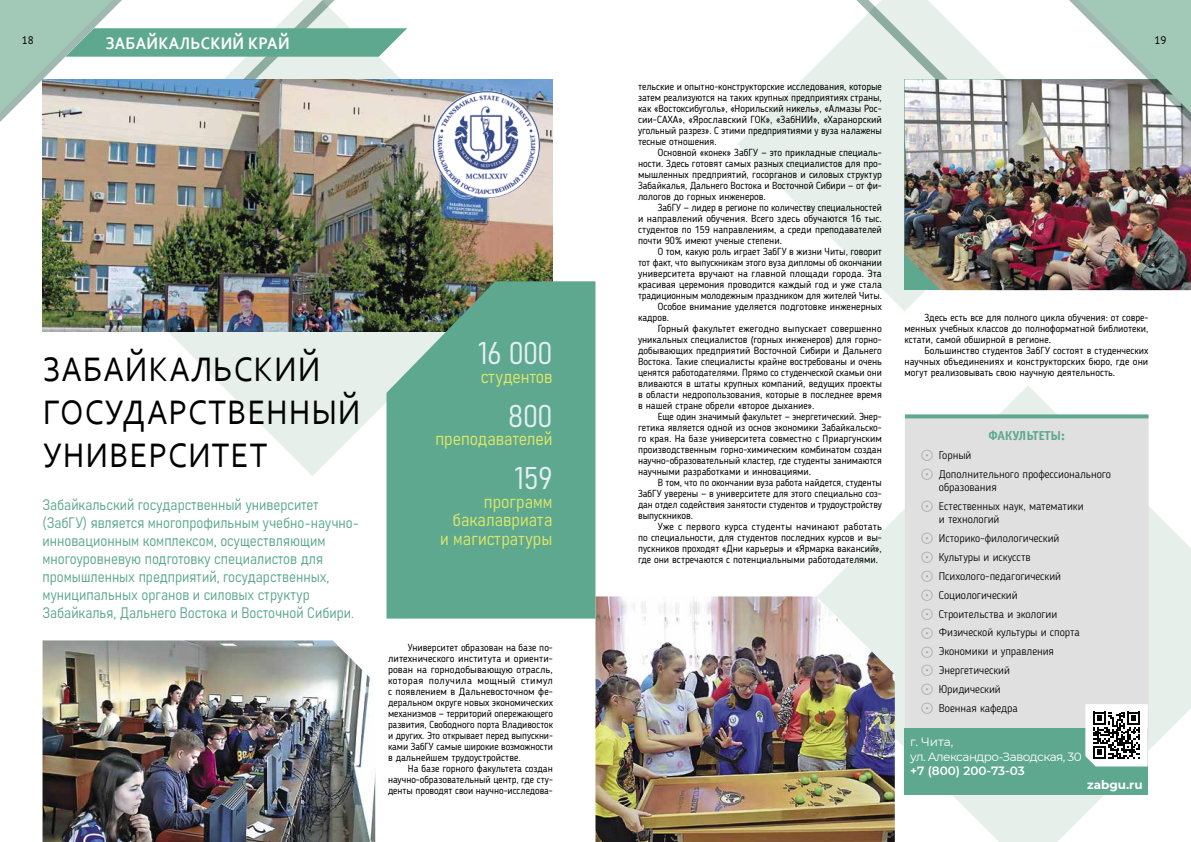
<style>
.page{position:relative;width:1191px;height:842px;background:#fff}
.page>*{position:absolute;margin:0;border:0;box-sizing:border-box;transform-origin:0 0}
.t1{font:35.6px/43.1px "Corbel";letter-spacing:.04em;color:#000;scale:.9 1}
.t2{font:31px "Bahnschrift";color:#e3eff3}
.t3{font:18px/18.6px "Bahnschrift";color:#dde767;text-align:right}
.t4{font:700 17.6px "Corbel";letter-spacing:.025em;color:#fff;scale:.9 1}
.t5{font:16px "MS UI Gothic";color:#aaa}
.t6{font:15px/18px "Bahnschrift";color:#5ea890}
.t7{font:700 13px "Officina Sans C";color:#5ea890}
.t8{font:12px/14.4px "Montserrat";letter-spacing:-.045em;color:#fff}
.t9{font:600 12px "Montserrat";color:#fff}
.t10{font:700 12px "Montserrat";color:#fff}
.t11{font:300 11px/13.2px "Blogger Sans";color:#000}
.t12{font:11px "PT Sans Pro";color:#000}
.t13{font:10px/11px "Blogger Sans";color:#000;text-align:justify}
.t14{font:10px "Blogger Sans";letter-spacing:.02em;color:#000}
.s1{font-family:"MS UI Gothic";font-weight:400;font-size:16px;color:#aaa}
</style>
<div class="page">
<svg style="left:69px;top:232px;width:486px;height:244px"></svg>
<img style="left:43px;top:79px;width:510px;height:252px">
<img style="left:432px;top:91px;width:108px;height:107px">
<svg style="left:818px;top:386px;width:373px;height:456px"></svg>
<svg style="left:738px;top:89px;width:333px;height:222px"></svg>
<div style="left:905px;top:418px;width:243px;height:311px;background:#e0e0e0"></div>
<svg style="left:905px;top:414px;width:243px;height:4px"></svg>
<div style="left:904px;top:729px;width:244px;height:66px;background:#5ea890"></div>
<img style="left:595px;top:596px;width:299px;height:246px">
<img style="left:904px;top:136px;width:287px;height:154px">
<svg style="left:793px;top:0;width:398px;height:136px"></svg>
<svg style="left:386px;top:281px;width:218px;height:338px;background:#66a791"></svg>
<img style="left:43px;top:640px;width:332px;height:202px">
<svg style="left:0;top:0;width:407px;height:136px"></svg>
<div style="left:103px;top:34px;width:228px;height:17px;background:#5ea890"></div>
<svg style="left:1085px;top:704px;width:62px;height:62px"></svg>
<h3 class="t4" style="left:105px;top:32px;width:206px">ЗАБАЙКАЛЬСКИЙ КРАЙ</h3>
<p class="t12" style="left:22px;top:33px;width:13px">18</p>
<p class="t12" style="left:1154px;top:33px;width:13px">19</p>
<h1 class="t1" style="left:43px;top:347px;width:354px">ЗАБАЙКАЛЬСКИЙ<br>ГОСУДАРСТВЕННЫЙ<br>УНИВЕРСИТЕТ</h1>
<h2 class="t2" style="left:478px;top:330px;width:76px">16 000</h2>
<h3 class="t3" style="left:481px;top:366px;width:73px">студентов</h3>
<h2 class="t2" style="left:508px;top:392px;width:46px">800</h2>
<h3 class="t3" style="left:435px;top:429px;width:119px">преподавателей</h3>
<h2 class="t2" style="left:514px;top:455px;width:40px">159</h2>
<h3 class="t3" style="left:440px;top:491px;width:114px">программ бакалавриата и магистратуры</h3>
<p class="t6" style="left:43px;top:495px;width:318px">Забайкальский государственный университет (ЗабГУ) является многопрофильным учебно-научно&shy;инновационным комплексом, осуществляющим многоуровневую подготовку специалистов для промышленных предприятий, государственных, муниципальных органов и силовых структур Забайкалья, Дальнего Востока и Восточной Сибири.</p>
<p class="t13" style="left:388px;top:642px;width:166px;text-indent:20px">Университет образован на базе по&shy;литехнического института и ориенти&shy;рован на горнодобывающую отрасль, которая получила мощный стимул с появлением в Дальневосточном фе&shy;деральном округе новых экономических механизмов — территорий опережающего развития, Свободного порта Владивосток и других. Это открывает перед выпускни&shy;ками ЗабГУ самые широкие возможности в дальнейшем трудоустройстве.</p>
<p class="t13" style="left:388px;top:763px;width:166px;text-indent:20px">На базе горного факультета создан научно-образовательный центр, где сту&shy;денты проводят свои научно-исследова-</p>
<p class="t13" style="left:638px;top:81px;width:245px">тельские и опытно-конструкторские исследования, которые затем реализуются на таких крупных предприятиях страны, как «Востоксибуголь», «Норильский никель», «Алмазы Рос&shy;сии-САХА», «Ярославский ГОК», «ЗабНИИ», «Харанорский угольный разрез». С этими предприятиями у вуза налажены тесные отношения.</p>
<p class="t13" style="left:638px;top:147px;width:245px;text-indent:20px">Основной «конек» ЗабГУ — это прикладные специаль&shy;ности. Здесь готовят самых разных специалистов для про&shy;мышленных предприятий, госорганов и силовых структур Забайкалья, Дальнего Востока и Восточной Сибири — от фи&shy;лологов до горных инженеров.</p>
<p class="t13" style="left:638px;top:202px;width:245px;text-indent:20px">ЗабГУ — лидер в регионе по количеству специальностей и направлений обучения. Всего здесь обучаются 16 тыс. студентов по 159 направлениям, а среди преподавателей почти 90% имеют ученые степени.</p>
<p class="t13" style="left:658px;top:246px;width:225px">О том, какую роль играет ЗабГУ в жизни Читы, говорит</p>
<p class="t13" style="left:638px;top:257px;width:245px">тот факт, что выпускникам этого вуза дипломы об окончании</p>
<p class="t13" style="left:638px;top:268px;width:245px">университета вручают на главной площади города. Эта</p>
<p class="t13" style="left:638px;top:279px;width:245px">красивая церемония проводится каждый год и уже стала</p>
<p class="t13" style="left:638px;top:290px;width:245px">традиционным молодежным праздником для жителей Читы.</p>
<p class="t13" style="left:658px;top:301px;width:225px">Особое внимание уделяется подготовке инженерных</p>
<p class="t13" style="left:638px;top:312px;width:32px">кадров.</p>
<p class="t13" style="left:658px;top:323px;width:225px">Горный факультет ежегодно выпускает совершенно</p>
<p class="t13" style="left:638px;top:334px;width:245px">уникальных специалистов (горных инженеров) для горно-</p>
<p class="t13" style="left:638px;top:345px;width:245px">добывающих предприятий Восточной Сибири и Дальнего</p>
<p class="t13" style="left:638px;top:356px;width:245px">Востока. Такие специалисты крайне востребованы и очень</p>
<p class="t13" style="left:638px;top:367px;width:245px">ценятся работодателями. Прямо со студенческой скамьи они</p>
<p class="t13" style="left:638px;top:378px;width:245px">вливаются в штаты крупных компаний, ведущих проекты</p>
<p class="t13" style="left:638px;top:389px;width:245px">в области недропользования, которые в последнее время</p>
<p class="t13" style="left:638px;top:400px;width:178px">в нашей стране обрели «второе дыхание».</p>
<p class="t13" style="left:658px;top:411px;width:225px">Еще один значимый факультет — энергетический. Энер-</p>
<p class="t13" style="left:638px;top:422px;width:245px">гетика является одной из основ экономики Забайкальско-</p>
<p class="t13" style="left:638px;top:433px;width:245px">го края. На базе университета совместно с Приаргунским</p>
<p class="t13" style="left:638px;top:444px;width:245px">производственным горно-химическим комбинатом создан</p>
<p class="t13" style="left:638px;top:455px;width:245px">научно-образовательный кластер, где студенты занимаются</p>
<p class="t13" style="left:638px;top:466px;width:175px">научными разработками и инновациями.</p>
<p class="t13" style="left:658px;top:477px;width:225px">В том, что по окончании вуза работа найдется, студенты</p>
<p class="t13" style="left:638px;top:488px;width:245px">ЗабГУ уверены — в университете для этого специально соз-</p>
<p class="t13" style="left:638px;top:499px;width:245px">дан отдел содействия занятости студентов и трудоустройству</p>
<p class="t13" style="left:638px;top:510px;width:56px">выпускников.</p>
<p class="t14" style="left:658px;top:521px;width:226px">Уже с первого курса студенты начинают работать</p>
<p class="t13" style="left:638px;top:532px;width:245px">по специальности, для студентов последних курсов и вы-</p>
<p class="t13" style="left:638px;top:543px;width:245px">пускников проходят «Дни карьеры» и «Ярмарка вакансий»,</p>
<p class="t13" style="left:638px;top:554px;width:242px">где они встречаются с потенциальными работодателями.</p>
<p class="t13" style="left:904px;top:312px;width:245px;text-indent:20px">Здесь есть все для полного цикла обучения: от совре&shy;менных учебных классов до полноформатной библиотеки, кстати, самой обширной в регионе.</p>
<p class="t13" style="left:904px;top:345px;width:245px;text-indent:20px">Большинство студентов ЗабГУ состоят в студенческих научных объединениях и конструкторских бюро, где они могут реализовывать свою научную деятельность.</p>
<h3 class="t7" style="left:988px;top:428px;width:78px">ФАКУЛЬТЕТЫ:</h3>
<h3 class="t5" style="left:919px;top:447px;width:17px">ۿ</h3>
<p class="t11" style="left:939px;top:467px;width:174px;text-indent:-20px"><span class="s1">ۿ</span> Дополнительного профессионального образования</p>
<p class="t11" style="left:939px;top:500px;width:146px;text-indent:-20px"><span class="s1">ۿ</span> Естественных наук, математики и технологий</p>
<p class="t11" style="left:919px;top:532px;width:142px"><span class="s1">ۿ</span> Историко-филологический</p>
<p class="t11" style="left:919px;top:550px;width:113px"><span class="s1">ۿ</span> Культуры и искусств</p>
<p class="t11" style="left:919px;top:569px;width:143px"><span class="s1">ۿ</span> Психолого-педагогический</p>
<p class="t11" style="left:939px;top:588px;width:80px">Социологический</p>
<p class="t11" style="left:939px;top:449px;width:34px">Горный</p>
<h3 class="t5" style="left:919px;top:587px;width:17px">ۿ</h3>
<p class="t11" style="left:919px;top:607px;width:140px"><span class="s1">ۿ</span> Строительства и экологии</p>
<p class="t11" style="left:919px;top:626px;width:162px"><span class="s1">ۿ</span> Физической культуры и спорта</p>
<p class="t11" style="left:919px;top:645px;width:136px"><span class="s1">ۿ</span> Экономики и управления</p>
<p class="t11" style="left:939px;top:664px;width:72px">Энергетический</p>
<h3 class="t5" style="left:919px;top:663px;width:17px">ۿ</h3>
<h3 class="t5" style="left:919px;top:681px;width:17px">ۿ</h3>
<p class="t11" style="left:919px;top:701px;width:100px"><span class="s1">ۿ</span> Военная кафедра</p>
<p class="t8" style="left:910px;top:734px;width:173px">г. Чита,<br>ул. Александро-Заводская, 30</p>
<p class="t9" style="left:910px;top:762px;width:116px">+7 (800) 200-73-03</p>
<p class="t11" style="left:939px;top:683px;width:63px">Юридический</p>
<p class="t10" style="left:1087px;top:776px;width:57px">zabgu.ru</p>
</div>
